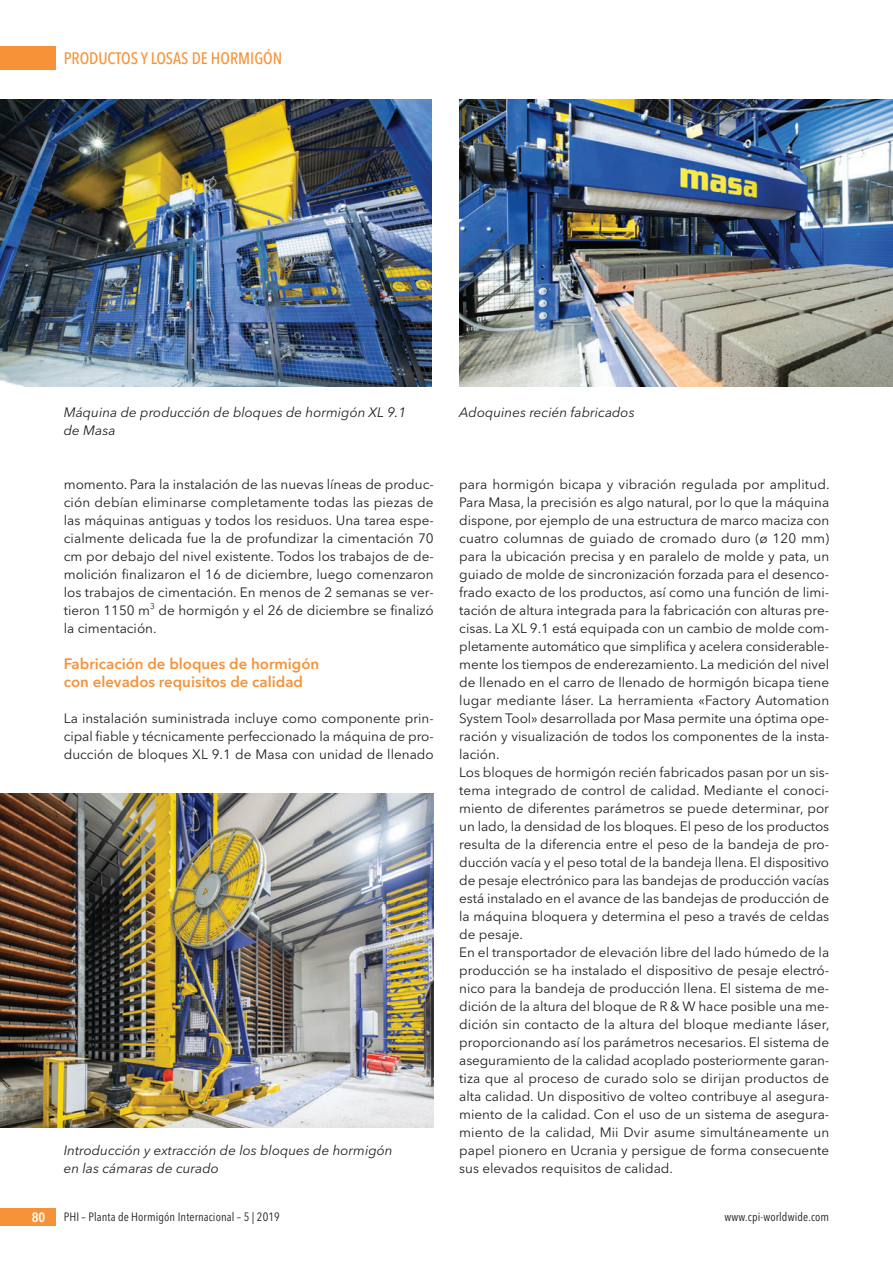
<style>
.page{position:relative;width:893px;height:1263px;background:#fff}
.page>*{position:absolute;margin:0;border:0;box-sizing:border-box;transform-origin:0 0}
.t1{font:500 16.5px "Avenir Next Condensed";color:#f69238}
.t2{font:600 15px/18px "Avenir Next";color:#f69238}
.t3{font:13.5px/18px "Avenir Next";color:#231f20;text-align:justify}
.t4{font:italic 13.5px/18px "Avenir Next";color:#231f20}
.t5{font:600 13.5px "Avenir Next Condensed";color:#fff}
.t6{font:12px "Avenir Next Condensed";letter-spacing:.01em;color:#231f20}
</style>
<div class="page">
<div style="left:0;top:47px;width:55px;height:23px;background:#f69238"></div>
<div style="left:0;top:1208px;width:55px;height:18px;background:#f69238"></div>
<img style="left:0;top:100px;width:431px;height:286px">
<img style="left:459px;top:100px;width:434px;height:286px">
<img style="left:0;top:793px;width:434px;height:334px">
<p class="t1" style="left:64px;top:51px;width:220px">PRODUCTOS Y LOSAS DE HORMIGÓN</p>
<p class="t4" style="left:64px;top:404px;width:344px">Máquina de producción de bloques de hormigón XL 9.1 de Masa</p>
<p class="t4" style="left:459px;top:404px;width:177px">Adoquines recién fabricados</p>
<p class="t3" style="left:64px;top:476px;width:371px">momento. Para la instalación de las nuevas líneas de produc&shy;ción debían eliminarse completamente todas las piezas de las máquinas antiguas y todos los residuos. Una tarea espe&shy;cialmente delicada fue la de profundizar la cimentación 70 cm por debajo del nivel existente. Todos los trabajos de de&shy;molición finalizaron el 16 de diciembre, luego comenzaron los trabajos de cimentación. En menos de 2 semanas se ver&shy;tieron 1150 m<sup>3</sup> de hormigón y el 26 de diciembre se finalizó la cimentación.</p>
<p class="t2" style="left:64px;top:656px;width:257px">Fabricación de bloques de hormigón con elevados requisitos de calidad</p>
<p class="t3" style="left:64px;top:710px;width:371px">La instalación suministrada incluye como componente prin&shy;cipal fiable y técnicamente perfeccionado la máquina de pro&shy;ducción de bloques XL 9.1 de Masa con unidad de llenado</p>
<p class="t4" style="left:64px;top:1142px;width:330px">Introducción y extracción de los bloques de hormigón en las cámaras de curado</p>
<p class="t3" style="left:459px;top:476px;width:372px;text-align:left">para hormigón bicapa y vibración regulada por amplitud.<br>Para Masa, la precisión es algo natural, por lo que la máquina dispone, por ejemplo de una estructura de marco maciza con cuatro columnas de guiado de cromado duro (ø 120 mm) para la ubicación precisa y en paralelo de molde y pata, un guiado de molde de sincronización forzada para el desenco&shy;frado exacto de los productos, así como una función de limi&shy;tación de altura integrada para la fabricación con alturas pre&shy;cisas. La XL 9.1 está equipada con un cambio de molde com&shy;pletamente automático que simplifica y acelera considerable&shy;mente los tiempos de enderezamiento. La medición del nivel de llenado en el carro de llenado de hormigón bicapa tiene lugar mediante láser. La herramienta «Factory Automation System Tool» desarrollada por Masa permite una óptima ope&shy;ración y visualización de todos los componentes de la insta&shy;lación.<br>Los bloques de hormigón recién fabricados pasan por un sis&shy;tema integrado de control de calidad. Mediante el conoci&shy;miento de diferentes parámetros se puede determinar, por un lado, la densidad de los bloques. El peso de los productos resulta de la diferencia entre el peso de la bandeja de pro&shy;ducción vacía y el peso total de la bandeja llena. El dispositivo de pesaje electrónico para las bandejas de producción vacías está instalado en el avance de las bandejas de producción de la máquina bloquera y determina el peso a través de celdas de pesaje.<br>En el transportador de elevación libre del lado húmedo de la producción se ha instalado el dispositivo de pesaje electró&shy;nico para la bandeja de producción llena. El sistema de me&shy;dición de la altura del bloque de R &amp; W hace posible una me&shy;dición sin contacto de la altura del bloque mediante láser, proporcionando así los parámetros necesarios. El sistema de aseguramiento de la calidad acoplado posteriormente garan&shy;tiza que al proceso de curado solo se dirijan productos de alta calidad. Un dispositivo de volteo contribuye al asegura&shy;miento de la calidad. Con el uso de un sistema de asegura&shy;miento de la calidad, Mii Dvir asume simultáneamente un papel pionero en Ucrania y persigue de forma consecuente sus elevados requisitos de calidad.</p>
<p class="t5" style="left:32px;top:1209px;width:15px">80</p>
<p class="t6" style="left:64px;top:1211px;width:218px">PHI – Planta de Hormigón Internacional – 5 | 2019</p>
<p class="t6" style="left:725px;top:1211px;width:106px">www.cpi-worldwide.com</p>
</div>
